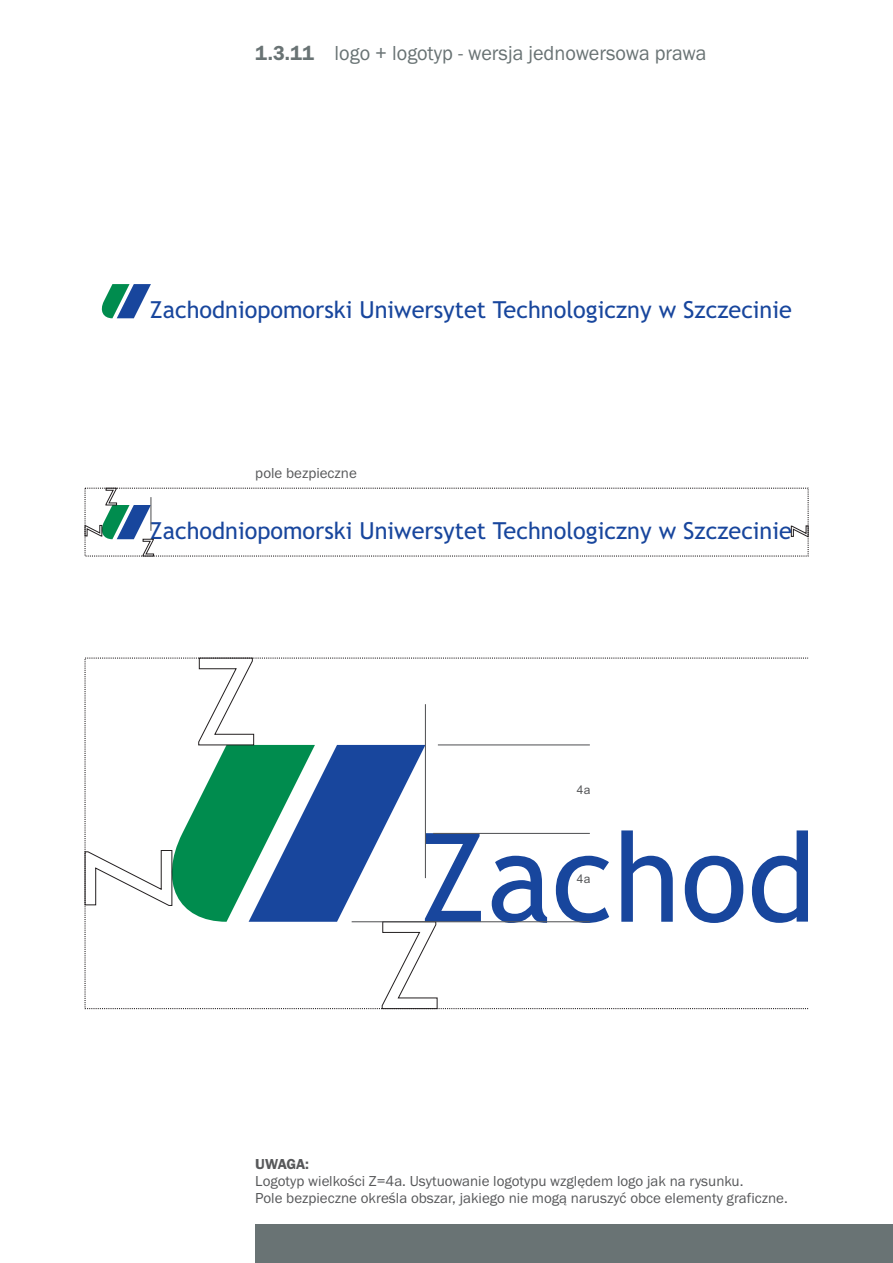
<style>
.page{position:relative;width:893px;height:1263px;background:#fff}
.page>*{position:absolute;margin:0;border:0;box-sizing:border-box;transform-origin:0 0}
.t1{font:123.9px "Trebuchet MS";color:#18469d}
.t2{font:23.55px "Trebuchet MS";color:#18469d}
.t3{font:21px "Franklin Gothic";color:#697374;scale:.96 1}
.t4{font:15px/17px "Franklin Gothic";color:#57585a}
.t5{font:600 15px "Franklin Gothic";letter-spacing:-.01em;color:#57585a}
.t6{font:12px "Arial";color:#57585a}
.s1{font-weight:600}
</style>
<div class="page">
<div style="left:255px;top:1225px;width:638px;height:38px;background:#697374"></div>
<svg style="left:85px;top:488px;width:69px;height:68px"></svg>
<svg style="left:791px;top:525px;width:17px;height:12px"></svg>
<svg style="left:101px;top:284px;width:50px;height:34px"></svg>
<hr style="left:150px;top:497px;width:1px;height:34px;background:#57585a">
<svg style="left:85px;top:658px;width:352px;height:351px"></svg>
<hr style="left:425px;top:704px;width:1px;height:174px;background:#57585a">
<hr style="left:433px;top:833px;width:157px;height:1px;background:#57585a">
<hr style="left:352px;top:921px;width:238px;height:1px;background:#57585a">
<hr style="left:438px;top:744px;width:152px;height:1px;background:#57585a">
<h3 class="t3" style="left:255px;top:45px;width:471px"><span class="s1">1.3.11</span> logo + logotyp - wersja jednowersowa prawa</h3>
<h2 class="t2" style="left:150px;top:301px;width:644px">Zachodniopomorski Uniwersytet Technologiczny w Szczecinie</h2>
<p class="t4" style="left:255px;top:465px;width:103px">pole bezpieczne</p>
<h2 class="t2" style="left:150px;top:522px;width:644px">Zachodniopomorski Uniwersytet Technologiczny w Szczecinie</h2>
<p class="t6" style="left:577px;top:785px;width:15px">4a</p>
<h1 class="t1" style="left:419px;top:830px;width:399px">Zachod</h1>
<p class="t6" style="left:577px;top:874px;width:15px">4a</p>
<p class="t5" style="left:255px;top:1159px;width:55px">UWAGA:</p>
<p class="t4" style="left:255px;top:1174px;width:534px">Logotyp wielkości Z=4a. Usytuowanie logotypu względem logo jak na rysunku.<br>Pole bezpieczne określa obszar, jakiego nie mogą naruszyć obce elementy graficzne.</p>
</div>
